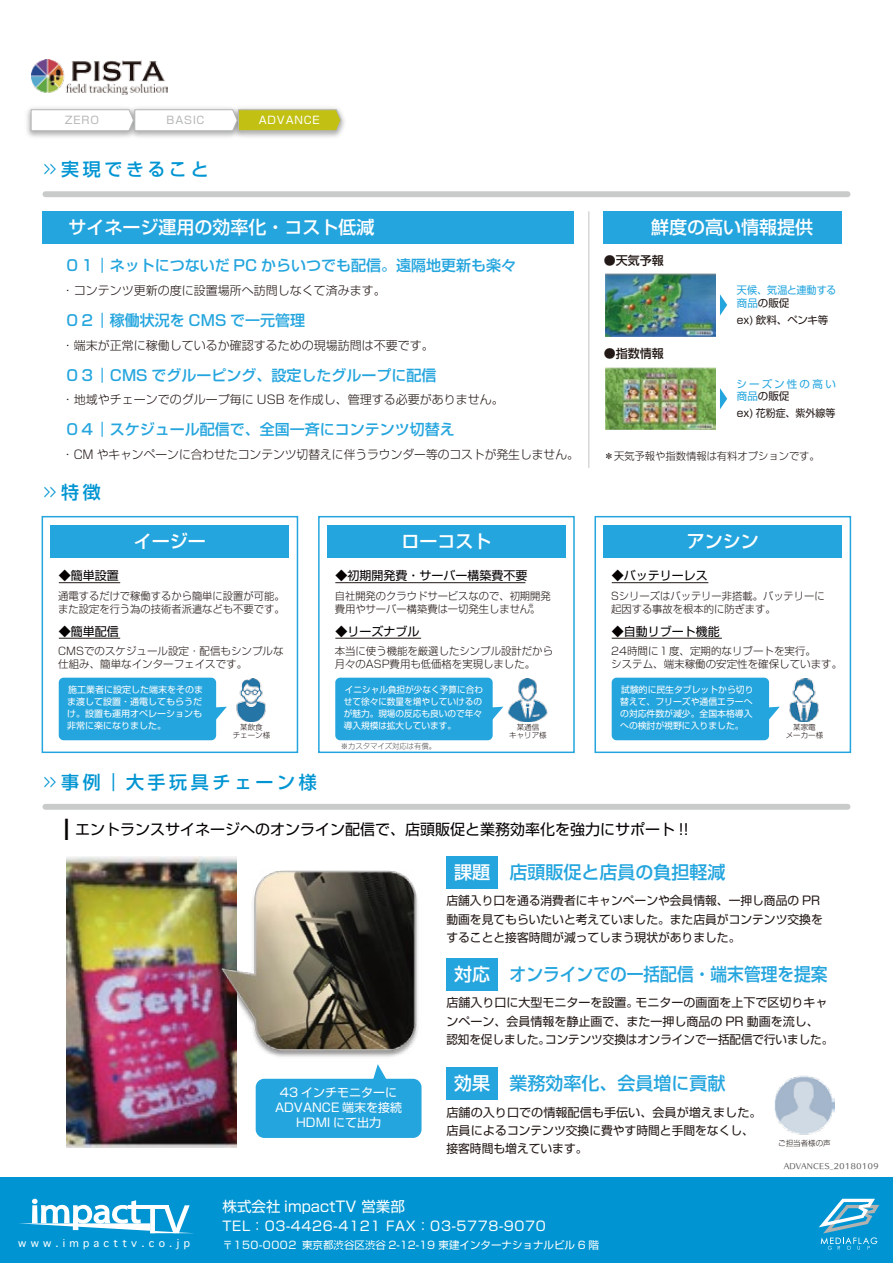
<style>
.page{position:relative;width:893px;height:1263px;background:#fff}
.page>*{position:absolute;margin:0;border:0;box-sizing:border-box;transform-origin:0 0}
.t1{font:500 18px "Shin Go Pro";color:#fff}
.t2{font:500 18px "Shin Go Pro";color:#24a5de}
.t3{font:500 18px "Shin Go Pro";letter-spacing:.2em;color:#0095d2}
.t4{font:500 18px "Shin Go Pro";color:#24a5de;scale:.93 1}
.t5{font:500 15px "Shin Go Pro";color:#24a5de}
.t6{font:15px "Shin Go Pro";color:#040000}
.t7{font:500 15px "Shin Go Pro";color:#0095d2;scale:.5 1}
.t8{font:14.55px "Shin Go Pro";color:#fff}
.t9{font:13.2px "Shin Go Pro";letter-spacing:.05em;color:#fff}
.t10{font:12px/18.3px "Shin Go Pro";color:#221815}
.t11{font:300 12px "Shin Go Pro";color:#221815}
.t12{font:12px "Shin Go Pro";color:#040000}
.t13{font:12px/14.9px "Shin Go Pro";color:#fff;text-align:center}
.t14{font:500 12px "Shin Go Pro";color:#221815}
.t15{font:300 10.5px/12.6px "Shin Go Pro";color:#221815}
.t16{font:10.5px "Shin Go Pro";color:#fff}
.t17{font:10.5px "Shin Go Pro";color:#221815}
.t18{font:10.5px "Thonburi";letter-spacing:.4em;color:#fff}
.t19{font:10.5px/12.8px "Shin Go Pro";color:#24a5de;scale:.96 1}
.t20{font:10.5px/12.8px "Shin Go Pro";letter-spacing:.185em;color:#24a5de}
.t21{font:10.5px "Shin Go Pro";letter-spacing:.08em;color:#b5b6b6}
.t22{font:10.5px "Shin Go Pro";letter-spacing:.08em;color:#fff}
.t23{font:9px/11.9px "Shin Go Pro";color:#fff;text-align:justify}
.t24{font:9px/11.9px "Shin Go Pro";color:#fff;text-align:justify;scale:.96 1}
.t25{font:300 7.5px/8.6px "Shin Go Pro";color:#221815;text-align:center}
.t26{font:7.5px "UD Typos 510 Std";color:#595757}
.t27{font:300 expanded 7.5px "Shin Go Pro";color:#323333}
.t28{font:300 6px "Shin Go Pro";color:#221815}
.s1{font-size:15px}
.s2{font-size:18px}
.s3{color:#221815}
.s4{font-size:27px}
.s5{color:#fff}
</style>
<div class="page">
<div style="left:43px;top:191px;width:807px;height:6px;background:#c9caca;border-radius:3px"></div>
<div style="left:43px;top:804px;width:807px;height:6px;background:#c9caca;border-radius:3px"></div>
<div style="left:51px;top:525px;width:238px;height:32px;background:#24a5de"></div>
<div style="left:42px;top:516px;width:256px;height:237px;border:2px solid #24a5de"></div>
<div style="left:327px;top:525px;width:238px;height:32px;background:#24a5de"></div>
<div style="left:318px;top:516px;width:257px;height:237px;border:2px solid #24a5de"></div>
<div style="left:604px;top:525px;width:238px;height:32px;background:#24a5de"></div>
<div style="left:446px;top:856px;width:51px;height:32px;background:#24a5de"></div>
<div style="left:446px;top:958px;width:51px;height:32px;background:#24a5de"></div>
<div style="left:446px;top:1067px;width:51px;height:32px;background:#24a5de"></div>
<div style="left:256px;top:1079px;width:165px;height:59px;background:#24a5de;border-radius:9px"></div>
<div style="left:604px;top:211px;width:238px;height:33px;background:#24a5de"></div>
<div style="left:594px;top:516px;width:257px;height:237px;border:2px solid #24a5de"></div>
<div style="left:59px;top:678px;width:157px;height:62px;background:#24a5de;border-radius:5px"></div>
<svg style="left:216px;top:707px;width:11px;height:16px"></svg>
<div style="left:335px;top:678px;width:158px;height:62px;background:#24a5de;border-radius:5px"></div>
<svg style="left:492px;top:707px;width:11px;height:16px"></svg>
<div style="left:612px;top:678px;width:157px;height:62px;background:#24a5de;border-radius:5px"></div>
<svg style="left:769px;top:707px;width:11px;height:16px"></svg>
<div style="left:42px;top:211px;width:532px;height:33px;background:#24a5de"></div>
<img style="left:66px;top:856px;width:171px;height:292px">
<img style="left:215px;top:870px;width:204px;height:191px">
<img style="left:775px;top:1075px;width:59px;height:60px">
<img style="left:605px;top:274px;width:110px;height:62px">
<img style="left:605px;top:367px;width:110px;height:63px">
<img style="left:236px;top:678px;width:30px;height:44px">
<img style="left:508px;top:678px;width:40px;height:44px">
<img style="left:789px;top:678px;width:30px;height:44px">
<svg style="left:373px;top:1064px;width:15px;height:15px"></svg>
<img style="left:27px;top:59px;width:53px;height:78px">
<img style="left:80px;top:60px;width:104px;height:77px">
<img style="left:184px;top:107px;width:161px;height:30px">
<svg style="left:30px;top:109px;width:312px;height:23px"></svg>
<hr style="left:588px;top:211px;width:1px;height:257px;background:#c9caca">
<hr style="left:59px;top:582px;width:61px;height:1px;background:#221815">
<hr style="left:59px;top:638px;width:61px;height:1px;background:#221815">
<hr style="left:335px;top:582px;width:190px;height:1px;background:#221815">
<hr style="left:335px;top:638px;width:86px;height:1px;background:#221815">
<hr style="left:612px;top:582px;width:96px;height:1px;background:#221815">
<hr style="left:612px;top:638px;width:110px;height:1px;background:#221815">
<svg style="left:720px;top:294px;width:7px;height:22px"></svg>
<svg style="left:720px;top:388px;width:7px;height:21px"></svg>
<div style="left:0;top:1178px;width:893px;height:85px;background:#0095d2"></div>
<svg style="left:819px;top:1199px;width:60px;height:51px"></svg>
<svg style="left:19px;top:1199px;width:171px;height:34px"></svg>
<hr style="left:129px;top:1205px;width:40px;height:4px;background:#fff">
<p class="t21" style="left:65px;top:111px;width:36px">ZERO</p>
<p class="t21" style="left:167px;top:111px;width:39px">BASIC</p>
<p class="t22" style="left:259px;top:111px;width:63px">ADVANCE</p>
<h1 class="t3" style="left:44px;top:155px;width:166px"><span class="s1">&gt;&gt;</span> 実現できること</h1>
<h1 class="t1" style="left:69px;top:212px;width:307px">サイネージ運用の効率化・コスト低減</h1>
<h2 class="t5" style="left:65px;top:253px;width:453px">０１｜ネットにつないだ PC からいつでも配信。遠隔地更新も楽々</h2>
<p class="t11" style="left:62px;top:280px;width:326px">・コンテンツ更新の度に設置場所へ訪問しなくて済みます。</p>
<h2 class="t5" style="left:65px;top:308px;width:242px">０２｜稼働状況を CMS で一元管理</h2>
<p class="t11" style="left:62px;top:335px;width:374px">・端末が正常に稼働しているか確認するための現場訪問は不要です。</p>
<h2 class="t5" style="left:65px;top:363px;width:373px">０３｜CMS でグルーピング、設定したグループに配信</h2>
<p class="t11" style="left:62px;top:390px;width:443px">・地域やチェーンでのグループ毎に USB を作成し、管理する必要がありません。</p>
<h2 class="t5" style="left:65px;top:417px;width:392px">０４｜スケジュール配信で、全国一斉にコンテンツ切替え</h2>
<p class="t11" style="left:62px;top:445px;width:518px">・CM やキャンペーンに合わせたコンテンツ切替えに伴うラウンダー等のコストが発生しません。</p>
<h2 class="t7" style="left:44px;top:480px;width:115px">&gt;&gt; <span class="s2">特徴</span></h2>
<p class="t12" style="left:59px;top:566px;width:61px">◆簡単設置</p>
<h1 class="t1" style="left:134px;top:526px;width:73px">イージー</h1>
<p class="t15" style="left:58px;top:588px;width:228px">通電するだけで稼働するから簡単に設置が可能。また設定を行う為の技術者派遣なども不要です。</p>
<p class="t12" style="left:59px;top:621px;width:62px">◆簡単配信</p>
<p class="t15" style="left:58px;top:644px;width:227px">CMSでのスケジュール設定・配信もシンプルな仕組み、簡単なインターフェイスです。</p>
<p class="t23" style="left:67px;top:682px;width:138px">施工業者に設定した端末をそのまま渡して設置・通電してもらうだけ。設置も運用オペレーションも非常に楽になりました。</p>
<p class="t25" style="left:233px;top:722px;width:39px">某飲食<br>チェーン様</p>
<h1 class="t1" style="left:401px;top:526px;width:91px">ローコスト</h1>
<p class="t12" style="left:335px;top:566px;width:193px">◆初期開発費・サーバー構築費不要</p>
<p class="t15" style="left:335px;top:588px;width:218px">自社開発のクラウドサービスなので、初期開発費用やサーバー構築費は一切発生しません。</p>
<p class="t28" style="left:528px;top:601px;width:7px">※</p>
<p class="t12" style="left:335px;top:621px;width:85px">◆リーズナブル</p>
<p class="t15" style="left:335px;top:644px;width:220px">本当に使う機能を厳選したシンプル設計だから月々のASP費用も低価格を実現しました。</p>
<p class="t24" style="left:344px;top:682px;width:147px">イニシャル負担が少なく予算に合わせて徐々に数量を増やしていけるのが魅力。現場の反応も良いので年々導入規模は拡大しています。</p>
<p class="t27" style="left:341px;top:740px;width:97px">※カスタマイズ対応は有償。</p>
<p class="t25" style="left:509px;top:722px;width:39px">某通信<br>キャリア様</p>
<h1 class="t3" style="left:44px;top:767px;width:296px"><span class="s1">&gt;&gt;</span> 事例｜大手玩具チェーン様　</h1>
<h1 class="t1" style="left:651px;top:212px;width:163px">鮮度の高い情報提供</h1>
<p class="t14" style="left:604px;top:250px;width:61px">●天気予報</p>
<p class="t14" style="left:604px;top:344px;width:61px">●指数情報</p>
<p class="t19" style="left:737px;top:282px;width:105px">天候、気温と連動する商品<span class="s3">の販促</span></p>
<p class="t17" style="left:737px;top:311px;width:93px">ex) 飲料、ペンキ等</p>
<p class="t20" style="left:737px;top:376px;width:101px">シーズン性の高い商品<span class="s3">の販促</span></p>
<p class="t17" style="left:737px;top:405px;width:100px">ex) 花粉症、紫外線等</p>
<p class="t15" style="left:604px;top:449px;width:218px">＊天気予報や指数情報は有料オプションです。</p>
<h1 class="t1" style="left:687px;top:526px;width:73px">アンシン</h1>
<p class="t12" style="left:612px;top:566px;width:97px">◆バッテリーレス</p>
<p class="t15" style="left:611px;top:588px;width:215px">Sシリーズはバッテリー非搭載。バッテリーに起因する事故を根本的に防ぎます。</p>
<p class="t12" style="left:612px;top:621px;width:109px">◆自動リブート機能</p>
<p class="t15" style="left:611px;top:644px;width:232px">24時間に１度、定期的なリブートを実行。<br>システム、端末稼働の安定性を確保しています。</p>
<p class="t23" style="left:620px;top:682px;width:135px">試験的に民生タブレットから切り替えて、フリーズや通信エラーへの対応件数が減少。全国本格導入への検討が視野に入りました。</p>
<p class="t25" style="left:786px;top:722px;width:39px">某家電<br>メーカー様</p>
<h2 class="t6" style="left:63px;top:817px;width:627px"><span class="s4">I</span> エントランスサイネージへのオンライン配信で、店頭販促と業務効率化を強力にサポート !!</h2>
<p class="t13" style="left:275px;top:1083px;width:129px">43 インチモニターに<br>ADVANCE 端末を接続<br>HDMI にて出力</p>
<h1 class="t2" style="left:454px;top:857px;width:273px"><span class="s5">課題</span> 店頭販促と店員の負担軽減</h1>
<p class="t10" style="left:446px;top:890px;width:378px">店舗入り口を通る消費者にキャンペーンや会員情報、一押し商品の PR動画を見てもらいたいと考えていました。また店員がコンテンツ交換をすることと接客時間が減ってしまう現状がありました。</p>
<h1 class="t4" style="left:454px;top:959px;width:403px"><span class="s5">対応</span> オンラインでの一括配信・端末管理を提案</h1>
<p class="t10" style="left:446px;top:992px;width:388px">店舗入り口に大型モニターを設置。モニターの画面を上下で区切りキャンペーン、会員情報を静止画で、また一押し商品の PR 動画を流し、<br>認知を促しました。コンテンツ交換はオンラインで一括配信で行いました。</p>
<h1 class="t2" style="left:454px;top:1068px;width:273px"><span class="s5">効果</span> 業務効率化、会員増に貢献</h1>
<p class="t10" style="left:446px;top:1101px;width:317px">店舗の入り口での情報配信も手伝い、会員が増えました。店員によるコンテンツ交換に費やす時間と手間をなくし、接客時間も増えています。</p>
<p class="t25" style="left:778px;top:1138px;width:54px">ご担当者様の声</p>
<p class="t26" style="left:784px;top:1160px;width:97px">ADVANCES_20180109</p>
<h3 class="t8" style="left:223px;top:1194px;width:184px">株式会社 impactTV 営業部</h3>
<p class="t9" style="left:223px;top:1215px;width:325px">TEL：03-4426-4121 FAX：03-5778-9070</p>
<p class="t18" style="left:18px;top:1237px;width:173px">www.impacttv.co.jp</p>
<p class="t16" style="left:223px;top:1236px;width:378px">〒150-0002 東京都渋谷区渋谷 2-12-19 東建インターナショナルビル 6 階</p>
</div>
